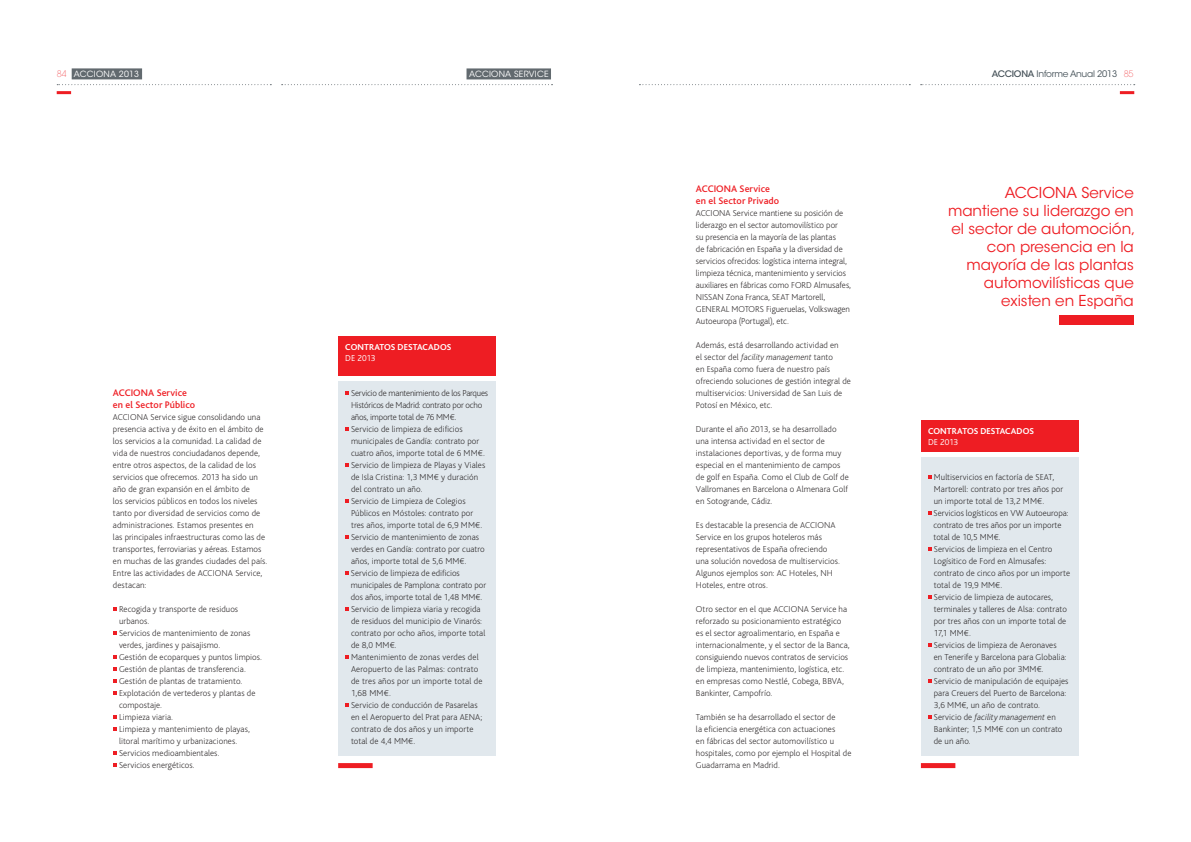
<style>
.page{position:relative;width:1191px;height:842px;background:#fff}
.page>*{position:absolute;margin:0;border:0;box-sizing:border-box;transform-origin:0 0}
.Sumario{font:15px/18px "ITC Avant Garde Std";color:#ee1d23;text-align:right}
.t1{font:500 10px/12px "Bliss";letter-spacing:.005em;color:#ee1d23}
.t2{font:200 9px/12px "Bliss";letter-spacing:.005em;color:#231f20}
.t3{font:200 9px/12px "Bliss";letter-spacing:-.02em;color:#231f20}
.t4{font:700 9px/10.8px "Bliss";letter-spacing:.005em;color:#fff}
.t5{font:9px "ITC Avant Garde Std";letter-spacing:-.025em;color:#465259}
.t6{font:8.5px "ITC Avant Garde Std";letter-spacing:.025em;color:#fff}
.s1{font-weight:200;font-size:9px;color:#ee1d23}
.s2{font-weight:500}
.s3{font-weight:200;color:#ee1d23}
.s4{font-weight:300}
.s5{font-style:italic}
</style>
<div class="page">
<svg style="left:282px;top:84px;width:270px;height:1px"></svg>
<svg style="left:639px;top:84px;width:271px;height:1px"></svg>
<svg style="left:57px;top:84px;width:214px;height:1px"></svg>
<svg style="left:920px;top:84px;width:214px;height:1px"></svg>
<hr style="left:57px;top:91px;width:14px;height:3px;background:#ee1d23">
<hr style="left:1119px;top:91px;width:15px;height:3px;background:#ee1d23">
<div style="left:466px;top:68px;width:85px;height:11px;background:#626a6f"></div>
<div style="left:72px;top:68px;width:70px;height:11px;background:#626a6f"></div>
<svg style="left:113px;top:607px;width:3px;height:4px"></svg>
<svg style="left:113px;top:631px;width:3px;height:4px"></svg>
<svg style="left:113px;top:655px;width:3px;height:4px"></svg>
<svg style="left:113px;top:667px;width:3px;height:4px"></svg>
<svg style="left:113px;top:679px;width:3px;height:4px"></svg>
<svg style="left:113px;top:691px;width:3px;height:4px"></svg>
<svg style="left:113px;top:715px;width:3px;height:4px"></svg>
<svg style="left:113px;top:727px;width:3px;height:4px"></svg>
<svg style="left:113px;top:751px;width:3px;height:4px"></svg>
<svg style="left:113px;top:763px;width:3px;height:4px"></svg>
<div style="left:338px;top:336px;width:157px;height:40px;background:#ee1d23"></div>
<div style="left:338px;top:381px;width:157px;height:375px;background:#e1e8ed"></div>
<svg style="left:345px;top:391px;width:4px;height:4px"></svg>
<svg style="left:345px;top:427px;width:4px;height:4px"></svg>
<svg style="left:345px;top:463px;width:4px;height:4px"></svg>
<svg style="left:345px;top:499px;width:4px;height:4px"></svg>
<svg style="left:345px;top:535px;width:4px;height:4px"></svg>
<svg style="left:345px;top:571px;width:4px;height:4px"></svg>
<svg style="left:345px;top:607px;width:4px;height:4px"></svg>
<svg style="left:345px;top:655px;width:4px;height:4px"></svg>
<svg style="left:345px;top:703px;width:4px;height:4px"></svg>
<div style="left:338px;top:763px;width:35px;height:5px;background:#ee1d23"></div>
<div style="left:921px;top:420px;width:157px;height:32px;background:#ee1d23"></div>
<div style="left:921px;top:458px;width:157px;height:298px;background:#e1e8ed"></div>
<svg style="left:928px;top:475px;width:3px;height:4px"></svg>
<svg style="left:928px;top:511px;width:3px;height:4px"></svg>
<svg style="left:928px;top:547px;width:3px;height:4px"></svg>
<svg style="left:928px;top:595px;width:3px;height:4px"></svg>
<svg style="left:928px;top:643px;width:3px;height:4px"></svg>
<svg style="left:928px;top:679px;width:3px;height:4px"></svg>
<svg style="left:928px;top:715px;width:3px;height:4px"></svg>
<div style="left:921px;top:763px;width:34px;height:5px;background:#ee1d23"></div>
<div style="left:1059px;top:315px;width:74px;height:9px;background:#ee1d23"></div>
<p class="t6" style="left:57px;top:69px;width:84px"><span class="s1">84</span> ACCIONA 2013</p>
<p class="t6" style="left:469px;top:69px;width:81px">ACCIONA SERVICE</p>
<p class="t5" style="left:991px;top:68px;width:143px"><span class="s2">ACCIONA</span> Informe Anual 2013 <span class="s3">85</span></p>
<p class="t1" style="left:113px;top:387px;width:84px">ACCIONA Service en el Sector Público</p>
<p class="t2" style="left:113px;top:411px;width:156px">ACCIONA Service sigue consolidando una presencia activa y de éxito en el ámbito de los servicios a la comunidad. La calidad de vida de nuestros conciudadanos depende, entre otros aspectos, de la calidad de los servicios que ofrecemos. 2013 ha sido un año de gran expansión en el ámbito de<br>los servicios públicos en todos los niveles tanto por diversidad de servicios como de administraciones. Estamos presentes en<br>las principales infraestructuras como las de transportes, ferroviarias y aéreas. Estamos en muchas de las grandes ciudades del país.</p>
<p class="t2" style="left:113px;top:567px;width:151px">Entre las actividades de ACCIONA Service, destacan:</p>
<p class="t2" style="left:119px;top:603px;width:121px">Recogida y transporte de residuos urbanos.</p>
<p class="t2" style="left:119px;top:627px;width:133px">Servicios de mantenimiento de zonas verdes, jardines y paisajismo.</p>
<p class="t2" style="left:119px;top:651px;width:145px">Gestión de ecoparques y puntos limpios.</p>
<p class="t2" style="left:119px;top:663px;width:128px">Gestión de plantas de transferencia.</p>
<p class="t2" style="left:119px;top:675px;width:125px">Gestión de plantas de tratamiento.</p>
<p class="t2" style="left:119px;top:687px;width:138px">Explotación de vertederos y plantas de compostaje.</p>
<p class="t2" style="left:119px;top:711px;width:55px">Limpieza viaria.</p>
<p class="t2" style="left:119px;top:723px;width:132px">Limpieza y mantenimiento de playas, litoral marítimo y urbanizaciones.</p>
<p class="t2" style="left:119px;top:747px;width:102px">Servicios medioambientales.</p>
<p class="t2" style="left:119px;top:759px;width:77px">Servicios energéticos.</p>
<p class="t4" style="left:345px;top:342px;width:107px">CONTRATOS DESTACADOS<br><span class="s4">DE 2013</span></p>
<p class="t3" style="left:351px;top:387px;width:139px">Servicio de mantenimiento de los Parques<br>Históricos de Madrid: contrato por ocho años, importe total de 76 MM€.</p>
<p class="t2" style="left:351px;top:423px;width:135px">Servicio de limpieza de edificios municipales de Gandía: contrato por cuatro años, importe total de 6 MM€.</p>
<p class="t2" style="left:351px;top:459px;width:136px">Servicio de limpieza de Playas y Viales de Isla Cristina: 1,3 MM€ y duración del contrato un año.</p>
<p class="t2" style="left:351px;top:495px;width:133px">Servicio de Limpieza de Colegios<br>Públicos en Móstoles: contrato por tres años, importe total de 6,9 MM€.</p>
<p class="t2" style="left:351px;top:531px;width:135px">Servicio de mantenimiento de zonas verdes en Gandía: contrato por cuatro años, importe total de 5,6 MM€.</p>
<p class="t2" style="left:351px;top:567px;width:137px">Servicio de limpieza de edificios municipales de Pamplona: contrato por dos años, importe total de 1,48 MM€.</p>
<p class="t2" style="left:351px;top:603px;width:136px">Servicio de limpieza viaria y recogida de residuos del municipio de Vinarós: contrato por ocho años, importe total de 8,0 MM€.</p>
<p class="t2" style="left:351px;top:651px;width:133px">Mantenimiento de zonas verdes del<br>Aeropuerto de las Palmas: contrato de tres años por un importe total de<br>1,68 MM€.</p>
<p class="t2" style="left:351px;top:699px;width:133px">Servicio de conducción de Pasarelas en el Aeropuerto del Prat para AENA; contrato de dos años y un importe total de 4,4 MM€.</p>
<p class="t1" style="left:696px;top:183px;width:85px">ACCIONA Service en el Sector Privado</p>
<p class="t2" style="left:696px;top:207px;width:157px">ACCIONA Service mantiene su posición de liderazgo en el sector automovilístico por<br>su presencia en la mayoría de las plantas<br>de fabricación en España y la diversidad de servicios ofrecidos: logística interna integral, limpieza técnica, mantenimiento y servicios auxiliares en fábricas como FORD Almusafes, NISSAN Zona Franca, SEAT Martorell, GENERAL MOTORS Figueruelas, Volkswagen Autoeuropa (Portugal), etc.</p>
<p class="t2" style="left:696px;top:339px;width:156px">Además, está desarrollando actividad en<br>el sector del <span class="s5">facility management</span> tanto<br>en España como fuera de nuestro país ofreciendo soluciones de gestión integral de multiservicios: Universidad de San Luis de Potosí en México, etc.</p>
<p class="t2" style="left:696px;top:423px;width:154px">Durante el año 2013, se ha desarrollado una intensa actividad en el sector de instalaciones deportivas, y de forma muy especial en el mantenimiento de campos de golf en España. Como el Club de Golf de Vallromanes en Barcelona o Almenara Golf en Sotogrande, Cádiz.</p>
<p class="t2" style="left:696px;top:519px;width:145px">Es destacable la presencia de ACCIONA Service en los grupos hoteleros más representativos de España ofreciendo una solución novedosa de multiservicios.<br>Algunos ejemplos son: AC Hoteles, NH Hoteles, entre otros.</p>
<p class="t2" style="left:696px;top:603px;width:155px">Otro sector en el que ACCIONA Service ha reforzado su posicionamiento estratégico es el sector agroalimentario, en España e internacionalmente, y el sector de la Banca, consiguiendo nuevos contratos de servicios de limpieza, mantenimiento, logística, etc. en empresas como Nestlé, Cobega, BBVA, Bankinter, Campofrío.</p>
<p class="t2" style="left:696px;top:711px;width:157px">También se ha desarrollado el sector de<br>la eficiencia energética con actuaciones<br>en fábricas del sector automovilístico u hospitales, como por ejemplo el Hospital de Guadarrama en Madrid.</p>
<p class="Sumario" style="left:948px;top:184px;width:189px">ACCIONA Service mantiene su liderazgo en el sector de automoción, con presencia en la mayoría de las plantas automovilísticas que existen en España</p>
<p class="t4" style="left:928px;top:426px;width:107px">CONTRATOS DESTACADOS<br><span class="s4">DE 2013</span></p>
<p class="t2" style="left:933px;top:471px;width:131px">Multiservicios en factoría de SEAT,<br>Martorell: contrato por tres años por un importe total de 13,2 MM€.</p>
<p class="t2" style="left:933px;top:507px;width:136px">Servicios logísticos en VW Autoeuropa: contrato de tres años por un importe total de 10,5 MM€.</p>
<p class="t2" style="left:933px;top:543px;width:138px">Servicios de limpieza en el Centro<br>Logísitico de Ford en Almusafes: contrato de cinco años por un importe total de 19,9 MM€.</p>
<p class="t2" style="left:933px;top:591px;width:135px">Servicio de limpieza de autocares, terminales y talleres de Alsa: contrato por tres años con un importe total de<br>17,1 MM€.</p>
<p class="t2" style="left:933px;top:639px;width:134px">Servicios de limpieza de Aeronaves en Tenerife y Barcelona para Globalia: contrato de un año por 3MM€.</p>
<p class="t2" style="left:933px;top:675px;width:136px">Servicio de manipulación de equipajes para Creuers del Puerto de Barcelona:<br>3,6 MM€, un año de contrato.</p>
<p class="t2" style="left:933px;top:711px;width:130px">Servicio de <span class="s5">facility management</span> en<br>Bankinter; 1,5 MM€ con un contrato de un año.</p>
</div>
